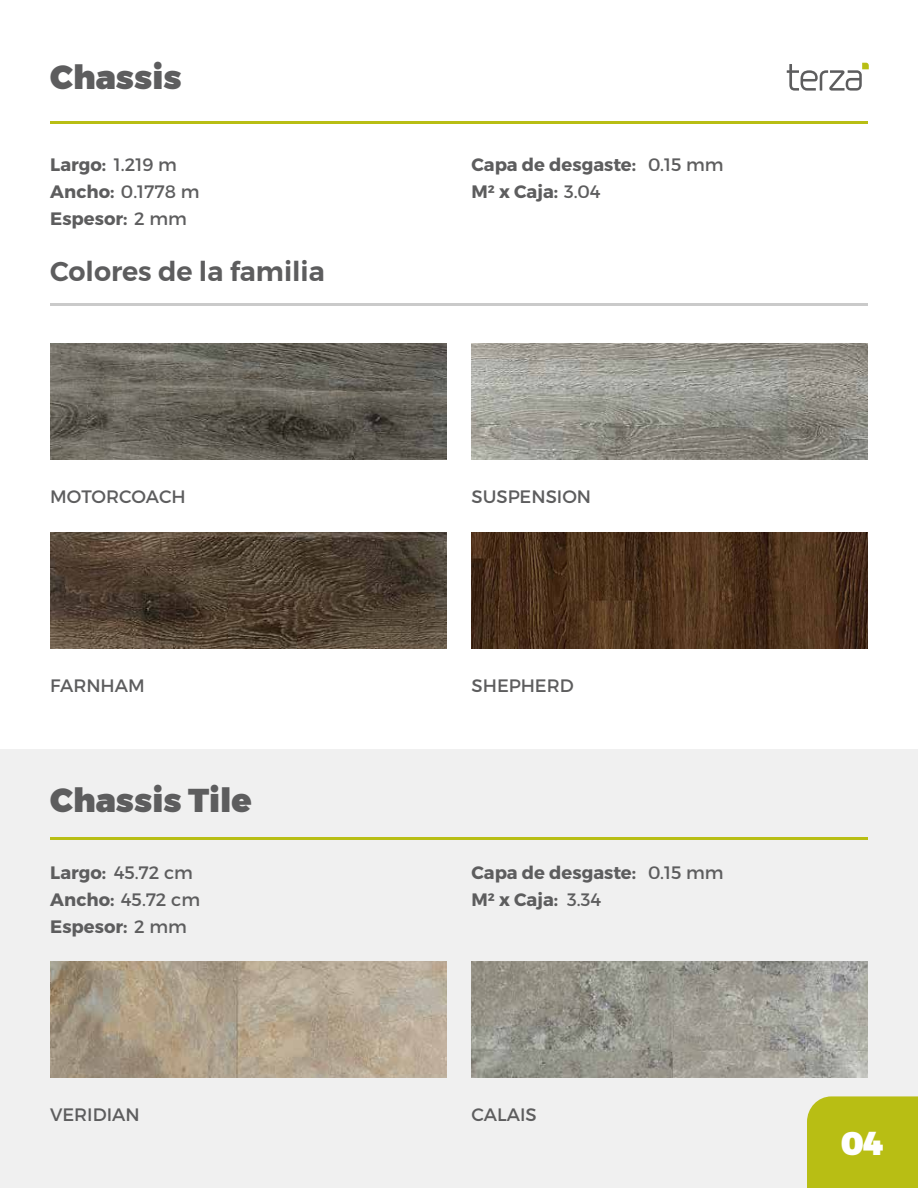
<style>
.page{position:relative;width:918px;height:1188px;background:#fff}
.page>*{position:absolute;margin:0;border:0;box-sizing:border-box;transform-origin:0 0}
.t1{font:900 33px "Montserrat";color:#5d5d5e}
.t2{font:900 33px "Montserrat";color:#fff}
.t3{font:600 27px "Montserrat";color:#5d5d5e}
.t4{font:700 18px/27px "Montserrat";color:#5d5d5e}
.t5{font:18px "Montserrat";color:#5d5d5e}
.s1{font-weight:400}
</style>
<div class="page">
<div style="left:0;top:750px;width:918px;height:438px;background:#f0f0f0"></div>
<div style="left:807px;top:1096px;width:111px;height:92px;background:#b8be14"></div>
<hr style="left:50px;top:121px;width:818px;height:3px;background:#b8be14">
<hr style="left:50px;top:303px;width:818px;height:3px;background:#cacaca">
<hr style="left:50px;top:837px;width:818px;height:2px;background:#b8be14">
<img style="left:50px;top:532px;width:396px;height:116px">
<img style="left:50px;top:343px;width:396px;height:116px">
<img style="left:472px;top:532px;width:396px;height:116px">
<img style="left:50px;top:961px;width:396px;height:117px">
<img style="left:472px;top:961px;width:396px;height:117px">
<img style="left:472px;top:343px;width:396px;height:116px">
<svg style="left:787px;top:63px;width:82px;height:28px"></svg>
<h1 class="t1" style="left:50px;top:50px;width:133px">Chassis</h1>
<p class="t4" style="left:50px;top:151px;width:151px">Largo: <span class="s1">1.219 m<br></span>Ancho: <span class="s1">0.1778 m<br></span>Espesor: <span class="s1">2 mm</span></p>
<h2 class="t3" style="left:50px;top:250px;width:276px">Colores de la familia</h2>
<p class="t5" style="left:50px;top:485px;width:137px">MOTORCOACH</p>
<p class="t5" style="left:50px;top:674px;width:96px">FARNHAM</p>
<h1 class="t1" style="left:50px;top:773px;width:203px">Chassis Tile</h1>
<p class="t4" style="left:472px;top:151px;width:253px">Capa de desgaste: <span class="s1">0.15 mm<br></span>M2 x Caja: <span class="s1">3.04</span></p>
<p class="t5" style="left:472px;top:485px;width:121px">SUSPENSION</p>
<p class="t5" style="left:472px;top:674px;width:104px">SHEPHERD</p>
<p class="t4" style="left:50px;top:859px;width:151px">Largo: <span class="s1">45.72 cm<br></span>Ancho: <span class="s1">45.72 cm<br></span>Espesor: <span class="s1">2 mm</span></p>
<p class="t4" style="left:472px;top:859px;width:253px">Capa de desgaste: <span class="s1">0.15 mm<br></span>M2 x Caja: <span class="s1">3.34</span></p>
<p class="t5" style="left:50px;top:1104px;width:91px">VERIDIAN</p>
<p class="t5" style="left:472px;top:1104px;width:67px">CALAIS</p>
<h1 class="t2" style="left:841px;top:1116px;width:45px">04</h1>
</div>
